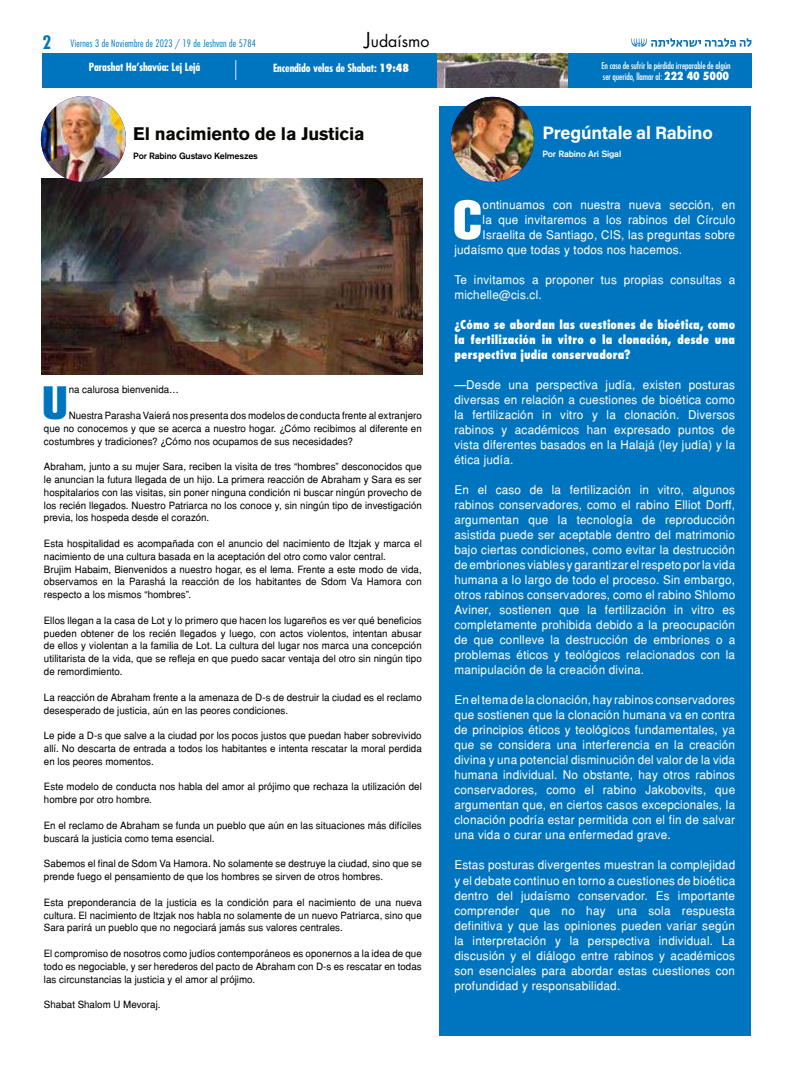
<style>
.page{position:relative;width:794px;height:1078px;background:#fff}
.page>*{position:absolute;margin:0;border:0;box-sizing:border-box;transform-origin:0 0}
.t1{font:54.5px "Akzidenz Grotesk BQ X Bold Alt";color:#fff}
.t2{font:46.3px "Akzidenz Grotesk BQ X Bold Alt";color:#0075bf}
.t3{font:700 18px "Akzidenz Grotesk BQ";letter-spacing:-.01em;color:#060603}
.t4{font:18px "Acumin Variable Concept";letter-spacing:-.01em;color:#fff}
.t5{font:700 condensed 18px "Futura Std";color:#0075bf}
.t6{font:16px "Futura Std";color:#000}
.t7{font:12px/15px "Helvetica";letter-spacing:.02em;color:#fff;text-align:justify}
.t8{font:800 condensed 12px/15px "Futura Std";letter-spacing:.01em;color:#fff;text-align:justify}
.t9{font:700 condensed 11px "Futura Std";letter-spacing:-.01em;color:#fff}
.t10{font:10px/12.8px "Helvetica";letter-spacing:.005em;color:#000;text-align:justify}
.t11{font:300 condensed 10px "Futura Std";letter-spacing:.02em;color:#0075bf}
.t12{font:condensed 9px/11px "Futura Std";letter-spacing:-.01em;color:#fff}
.t13{font:500 9px "Akzidenz Grotesk BQ";letter-spacing:-.02em;color:#000}
.t14{font:500 9px "Akzidenz Grotesk BQ";letter-spacing:-.02em;color:#fff}
.s1{font-size:20px}
.s2{font-weight:800}
.s3{font-weight:800;font-size:11px}
</style>
<div class="page">
<hr style="left:793px;top:0;width:1px;height:1077px;background:#ededed">
<img style="left:42px;top:179px;width:380px;height:195px">
<div style="left:43px;top:53px;width:708px;height:35px;background:#0075bf"></div>
<div style="left:439px;top:106px;width:312px;height:929px;background:#0075bf"></div>
<svg style="left:235px;top:60px;width:1px;height:20px"></svg>
<img style="left:437px;top:53px;width:130px;height:35px">
<img style="left:41px;top:96px;width:85px;height:86px">
<img style="left:451px;top:97px;width:83px;height:85px">
<svg style="left:631px;top:38px;width:120px;height:9px"></svg>
<h3 class="t5" style="left:43px;top:31px;width:10px">2</h3>
<p class="t11" style="left:70px;top:38px;width:187px">Viernes 3 de Noviembre de 2023 / 19 de Jeshvan de 5784</p>
<h3 class="t6" style="left:364px;top:31px;width:66px"><span class="s1">J</span>udaísmo</h3>
<p class="t9" style="left:89px;top:60px;width:113px">Parashat Ha’shavúa: Lej Lejá</p>
<p class="t9" style="left:273px;top:61px;width:137px">Encendido velas de Shabat: <span class="s2">19:48</span></p>
<p class="t12" style="left:601px;top:60px;width:131px">En caso de sufrir la pérdida irreparable de algún ser querido, llamar al: <span class="s3">222 40 5000</span></p>
<h3 class="t3" style="left:133px;top:123px;width:233px">El nacimiento de la Justicia</h3>
<h3 class="t4" style="left:542px;top:120px;width:172px">Pregúntale al Rabino</h3>
<p class="t13" style="left:133px;top:150px;width:126px">Por Rabino Gustavo Kelmeszes</p>
<p class="t14" style="left:542px;top:148px;width:80px">Por Rabino Ari Sigal</p>
<h2 class="t2" style="left:43px;top:376px;width:27px">U</h2>
<p class="t10" style="left:69px;top:383px;width:112px">na calurosa bienvenida…</p>
<p class="t10" style="left:44px;top:409px;width:379px;text-indent:25px">Nuestra Parasha Vaierá nos presenta dos modelos de conducta frente al extranjero que no conocemos y que se acerca a nuestro hogar. ¿Cómo recibimos al diferente en costumbres y tradiciones? ¿Cómo nos ocupamos de sus necesidades?</p>
<p class="t10" style="left:44px;top:460px;width:379px">Abraham, junto a su mujer Sara, reciben la visita de tres “hombres” desconocidos que le anuncian la futura llegada de un hijo. La primera reacción de Abraham y Sara es ser hospitalarios con las visitas, sin poner ninguna condición ni buscar ningún provecho de los recién llegados. Nuestro Patriarca no los conoce y, sin ningún tipo de investigación previa, los hospeda desde el corazón.</p>
<p class="t10" style="left:44px;top:537px;width:379px;text-align:left">Esta hospitalidad es acompañada con el anuncio del nacimiento de Itzjak y marca el nacimiento de una cultura basada en la aceptación del otro como valor central.<br>Brujim Habaim, Bienvenidos a nuestro hogar, es el lema. Frente a este modo de vida, observamos en la Parashá la reacción de los habitantes de Sdom Va Hamora con respecto a los mismos “hombres”.</p>
<p class="t10" style="left:44px;top:613px;width:379px">Ellos llegan a la casa de Lot y lo primero que hacen los lugareños es ver qué beneficios pueden obtener de los recién llegados y luego, con actos violentos, intentan abusar de ellos y violentan a la familia de Lot. La cultura del lugar nos marca una concepción utilitarista de la vida, que se refleja en que puedo sacar ventaja del otro sin ningún tipo de remordimiento.</p>
<p class="t10" style="left:44px;top:690px;width:379px">La reacción de Abraham frente a la amenaza de D-s de destruir la ciudad es el reclamo desesperado de justicia, aún en las peores condiciones.</p>
<p class="t10" style="left:44px;top:729px;width:379px">Le pide a D-s que salve a la ciudad por los pocos justos que puedan haber sobrevivido allí. No descarta de entrada a todos los habitantes e intenta rescatar la moral perdida en los peores momentos.</p>
<p class="t10" style="left:44px;top:780px;width:379px">Este modelo de conducta nos habla del amor al prójimo que rechaza la utilización del hombre por otro hombre.</p>
<p class="t10" style="left:44px;top:818px;width:379px">En el reclamo de Abraham se funda un pueblo que aún en las situaciones más difíciles buscará la justicia como tema esencial.</p>
<p class="t10" style="left:44px;top:857px;width:379px">Sabemos el final de Sdom Va Hamora. No solamente se destruye la ciudad, sino que se prende fuego el pensamiento de que los hombres se sirven de otros hombres.</p>
<p class="t10" style="left:44px;top:895px;width:379px">Esta preponderancia de la justicia es la condición para el nacimiento de una nueva cultura. El nacimiento de Itzjak nos habla no solamente de un nuevo Patriarca, sino que Sara parirá un pueblo que no negociará jamás sus valores centrales.</p>
<p class="t10" style="left:44px;top:946px;width:379px">El compromiso de nosotros como judíos contemporáneos es oponernos a la idea de que todo es negociable, y ser herederos del pacto de Abraham con D-s es rescatar en todas las circunstancias la justicia y el amor al prójimo.</p>
<p class="t10" style="left:44px;top:997px;width:118px">Shabat Shalom U Mevoraj.</p>
<h1 class="t1" style="left:453px;top:188px;width:30px">C</h1>
<p class="t7" style="left:482px;top:197px;width:254px">ontinuamos con nuestra nueva sección, en</p>
<p class="t7" style="left:482px;top:212px;width:254px">la que invitaremos a los rabinos del Círculo</p>
<p class="t7" style="left:482px;top:227px;width:254px">Israelita de Santiago, CIS, las preguntas sobre</p>
<p class="t7" style="left:454px;top:242px;width:229px">judaísmo que todas y todos nos hacemos.</p>
<p class="t7" style="left:454px;top:272px;width:282px">Te invitamos a proponer tus propias consultas a michelle@cis.cl.</p>
<p class="t8" style="left:454px;top:317px;width:282px">¿Cómo se abordan las cuestiones de bioética, como la fertilización in vitro o la clonación, desde una perspectiva judía conservadora?</p>
<p class="t7" style="left:454px;top:377px;width:282px">—Desde una perspectiva judía, existen posturas diversas en relación a cuestiones de bioética como la fertilización in vitro y la clonación. Diversos rabinos y académicos han expresado puntos de vista diferentes basados en la Halajá (ley judía) y la ética judía.</p>
<p class="t7" style="left:454px;top:482px;width:282px">En el caso de la fertilización in vitro, algunos rabinos conservadores, como el rabino Elliot Dorff, argumentan que la tecnología de reproducción asistida puede ser aceptable dentro del matrimonio bajo ciertas condiciones, como evitar la destrucción de embriones viables y garantizar el respeto por la vida humana a lo largo de todo el proceso. Sin embargo, otros rabinos conservadores, como el rabino Shlomo Aviner, sostienen que la fertilización in vitro es completamente prohibida debido a la preocupación de que conlleve la destrucción de embriones o a problemas éticos y teológicos relacionados con la manipulación de la creación divina.</p>
<p class="t7" style="left:454px;top:692px;width:282px">En el tema de la clonación, hay rabinos conservadores que sostienen que la clonación humana va en contra de principios éticos y teológicos fundamentales, ya que se considera una interferencia en la creación divina y una potencial disminución del valor de la vida humana individual. No obstante, hay otros rabinos conservadores, como el rabino Jakobovits, que argumentan que, en ciertos casos excepcionales, la clonación podría estar permitida con el fin de salvar una vida o curar una enfermedad grave.</p>
<p class="t7" style="left:454px;top:857px;width:282px">Estas posturas divergentes muestran la complejidad y el debate continuo en torno a cuestiones de bioética dentro del judaísmo conservador. Es importante comprender que no hay una sola respuesta definitiva y que las opiniones pueden variar según la interpretación y la perspectiva individual. La discusión y el diálogo entre rabinos y académicos son esenciales para abordar estas cuestiones con profundidad y responsabilidad.</p>
</div>
